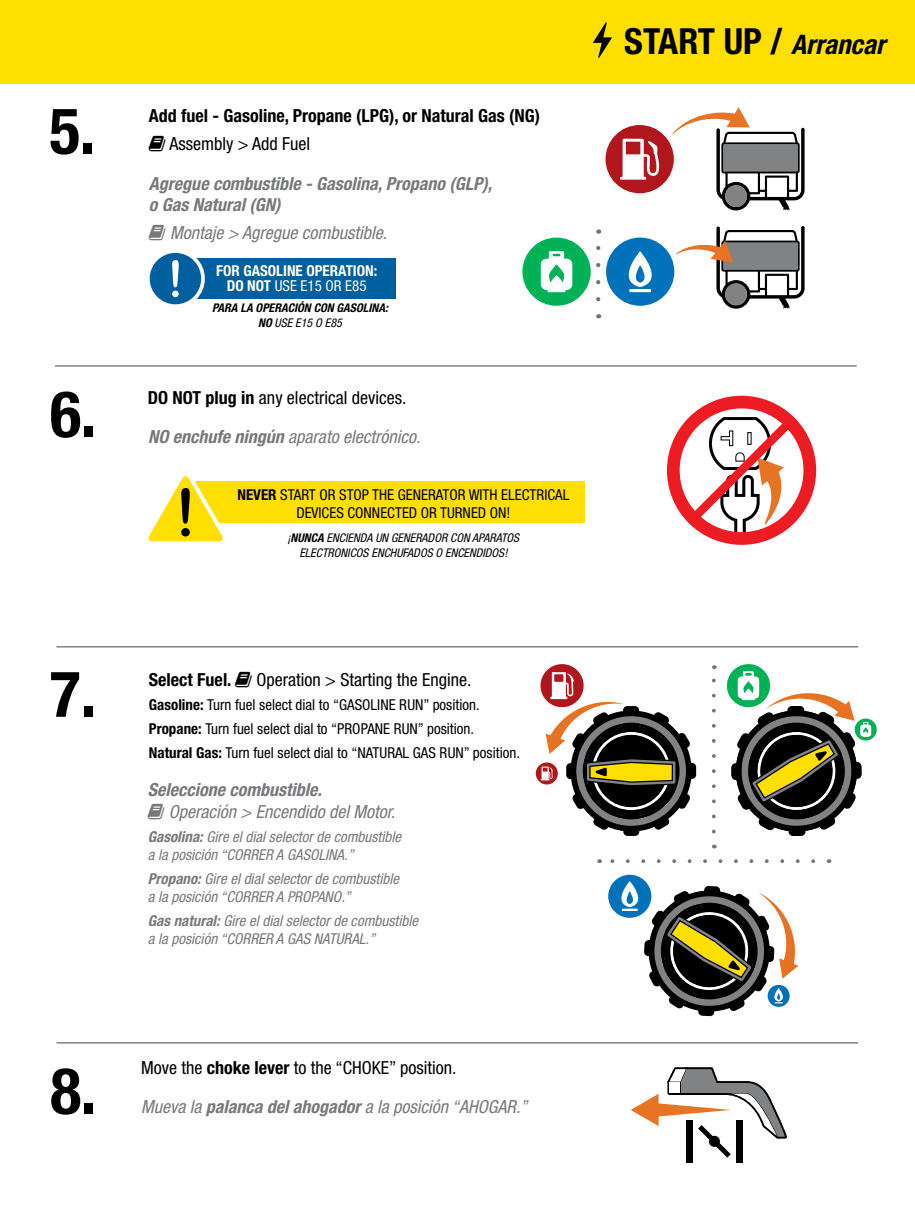
<style>
.page{position:relative;width:915px;height:1212px;background:#fff}
.page>*{position:absolute;margin:0;border:0;box-sizing:border-box;transform-origin:0 0}
.t1{font:700 condensed 64.2px "Helvetica Neue LT Std";color:#000}
.t2{font:700 condensed 36px "Helvetica Neue LT Std";color:#000}
.t3{font:condensed 18px/38.2px "Helvetica Neue LT Std";color:#000}
.t4{font:italic condensed 18px "Helvetica Neue LT Std";color:#77787b}
.t5{font:italic 700 condensed 18px/21.6px "Helvetica Neue LT Std";color:#77787b}
.t6{font:700 condensed 18px "Helvetica Neue LT Std";color:#000}
.t7{font:condensed 15px/24px "Helvetica Neue LT Std";color:#000}
.t8{font:italic condensed 15px/18px "Helvetica Neue LT Std";color:#77787b}
.t9{font:700 condensed 15px/15px "Helvetica Neue LT Std";color:#fff;text-align:center}
.t10{font:italic condensed 12px/15px "Helvetica Neue LT Std";color:#000;text-align:center}
.t11{font:italic 700 condensed 12px/15px "Helvetica Neue LT Std";color:#000;text-align:center}
.s1{font-weight:400}
.s2{font-weight:700}
.s3{font-style:italic;color:#77787b}
.s4{font-weight:700;font-style:italic;color:#77787b}
.s5{font-style:italic;font-size:27px}
</style>
<div class="page">
<hr style="left:55px;top:365px;width:801px;height:2px;background:#808284">
<hr style="left:57px;top:646px;width:801px;height:1px;background:#808284">
<hr style="left:57px;top:1042px;width:801px;height:1px;background:#808284">
<svg style="left:677px;top:396px;width:73px;height:149px"></svg>
<svg style="left:672px;top:107px;width:132px;height:103px"></svg>
<div style="left:605px;top:125px;width:68px;height:68px;background:#b1161d;border-radius:50%"></div>
<svg style="left:620px;top:138px;width:39px;height:42px"></svg>
<div style="left:522px;top:238px;width:68px;height:68px;background:#00b156;border-radius:50%"></div>
<svg style="left:540px;top:251px;width:32px;height:41px"></svg>
<div style="left:606px;top:238px;width:68px;height:68px;background:#0072bc;border-radius:50%"></div>
<svg style="left:629px;top:251px;width:22px;height:18px"></svg>
<svg style="left:676px;top:226px;width:128px;height:83px"></svg>
<div style="left:540px;top:664px;width:43px;height:43px;background:#b1161d;border-radius:50%"></div>
<svg style="left:535px;top:762px;width:22px;height:22px"></svg>
<div style="left:608px;top:875px;width:43px;height:43px;background:#0072bc;border-radius:50%"></div>
<div style="left:685px;top:1120px;width:7px;height:43px;background:#000"></div>
<div style="left:735px;top:1120px;width:7px;height:43px;background:#000"></div>
<svg style="left:630px;top:1067px;width:157px;height:90px"></svg>
<svg style="left:584px;top:269px;width:93px;height:379px"></svg>
<svg style="left:540px;top:672px;width:156px;height:164px"></svg>
<svg style="left:750px;top:269px;width:92px;height:379px"></svg>
<svg style="left:726px;top:664px;width:151px;height:172px"></svg>
<svg style="left:596px;top:245px;width:4px;height:54px"></svg>
<svg style="left:610px;top:881px;width:188px;height:136px"></svg>
<svg style="left:712px;top:678px;width:3px;height:153px"></svg>
<svg style="left:610px;top:859px;width:203px;height:4px"></svg>
<div style="left:0;top:0;width:914px;height:84px;background:#fedf00"></div>
<svg style="left:593px;top:22px;width:19px;height:36px"></svg>
<div style="left:171px;top:258px;width:224px;height:41px;background:#005f9e"></div>
<div style="left:148px;top:251px;width:55px;height:55px;background:#005f9e;border-radius:50%"></div>
<div style="left:146px;top:249px;width:59px;height:59px;border:4px solid #fff;border-radius:50%"></div>
<svg style="left:172px;top:260px;width:7px;height:37px"></svg>
<div style="left:188px;top:481px;width:396px;height:42px;background:#ffdf00"></div>
<svg style="left:148px;top:476px;width:75px;height:66px"></svg>
<h1 class="t1" style="left:49px;top:92px;width:48px">5.</h1>
<p class="t6" style="left:149px;top:105px;width:392px">Add fuel - Gasoline, Propane (LPG), or Natural Gas (NG)</p>
<p class="t3" style="left:169px;top:124px;width:142px">Assembly &gt; Add Fuel</p>
<p class="t5" style="left:149px;top:173px;width:345px">Agregue combustible - Gasolina, Propano (GLP), o Gas Natural (GN)</p>
<p class="t4" style="left:170px;top:222px;width:219px">Montaje &gt; Agregue combustible.</p>
<p class="t9" style="left:216px;top:263px;width:163px">FOR GASOLINE OPERATION:<br>DO NOT <span class="s1">USE E15 OR E85</span></p>
<h1 class="t1" style="left:50px;top:375px;width:48px">6.</h1>
<p class="t11" style="left:212px;top:300px;width:177px">PARA LA OPERACIÓN CON GASOLINA:<br>NO <span class="s1">USE E15 O E85</span></p>
<p class="t3" style="left:148px;top:379px;width:260px"><span class="s2">DO NOT plug in</span> any electrical devices.</p>
<p class="t4" style="left:148px;top:426px;width:274px"><span class="s2">NO enchufe ningún</span> aparato electrónico.</p>
<p class="t7" style="left:237px;top:486px;width:333px;line-height:18px;text-align:center"><span class="s2">NEVER</span> START OR STOP THE GENERATOR WITH ELECTRICAL<br>DEVICES CONNECTED OR TURNED ON!</p>
<p class="t10" style="left:287px;top:530px;width:233px">¡<span class="s2">NUNCA</span> ENCIENDA UN GENERADOR CON APARATOS<br>ELECTRONICOS ENCHUFADOS O ENCENDIDOS!</p>
<h1 class="t1" style="left:50px;top:655px;width:48px">7.</h1>
<p class="t6" style="left:149px;top:668px;width:84px">Select Fuel.</p>
<p class="t3" style="left:256px;top:660px;width:216px">Operation &gt; Starting the Engine.</p>
<p class="t7" style="left:149px;top:692px;width:372px"><span class="s2">Gasoline:</span> Turn fuel select dial to “GASOLINE RUN” position.<br><span class="s2">Propane:</span> Turn fuel select dial to “PROPANE RUN” position.<br><span class="s2">Natural Gas:</span> Turn fuel select dial to “NATURAL GAS RUN” position.</p>
<p class="t5" style="left:148px;top:779px;width:175px">Seleccione combustible.</p>
<p class="t4" style="left:169px;top:801px;width:228px">Operación &gt; Encendido del Motor.</p>
<p class="t8" style="left:148px;top:828px;width:255px"><span class="s2">Gasolina:</span> Gire el dial selector de combustible a la posición “CORRER A GASOLINA.”</p>
<p class="t8" style="left:148px;top:870px;width:253px"><span class="s2">Propano:</span> Gire el dial selector de combustible a la posición “CORRER A PROPANO.”</p>
<p class="t8" style="left:148px;top:912px;width:272px"><span class="s2">Gas natural:</span> Gire el dial selector de combustible a la posición “CORRER A GAS NATURAL.”</p>
<h1 class="t1" style="left:50px;top:1052px;width:48px">8.</h1>
<p class="t3" style="left:141px;top:1048px;width:388px">Move the <span class="s2">choke lever</span> to the “CHOKE” position.<br><span class="s3">Mueva la</span> <span class="s4">palanca del ahogador</span> <span class="s3">a la posición “AHOGAR.”</span></p>
<h2 class="t2" style="left:624px;top:19px;width:262px">START UP / <span class="s5">Arrancar</span></h2>
</div>
